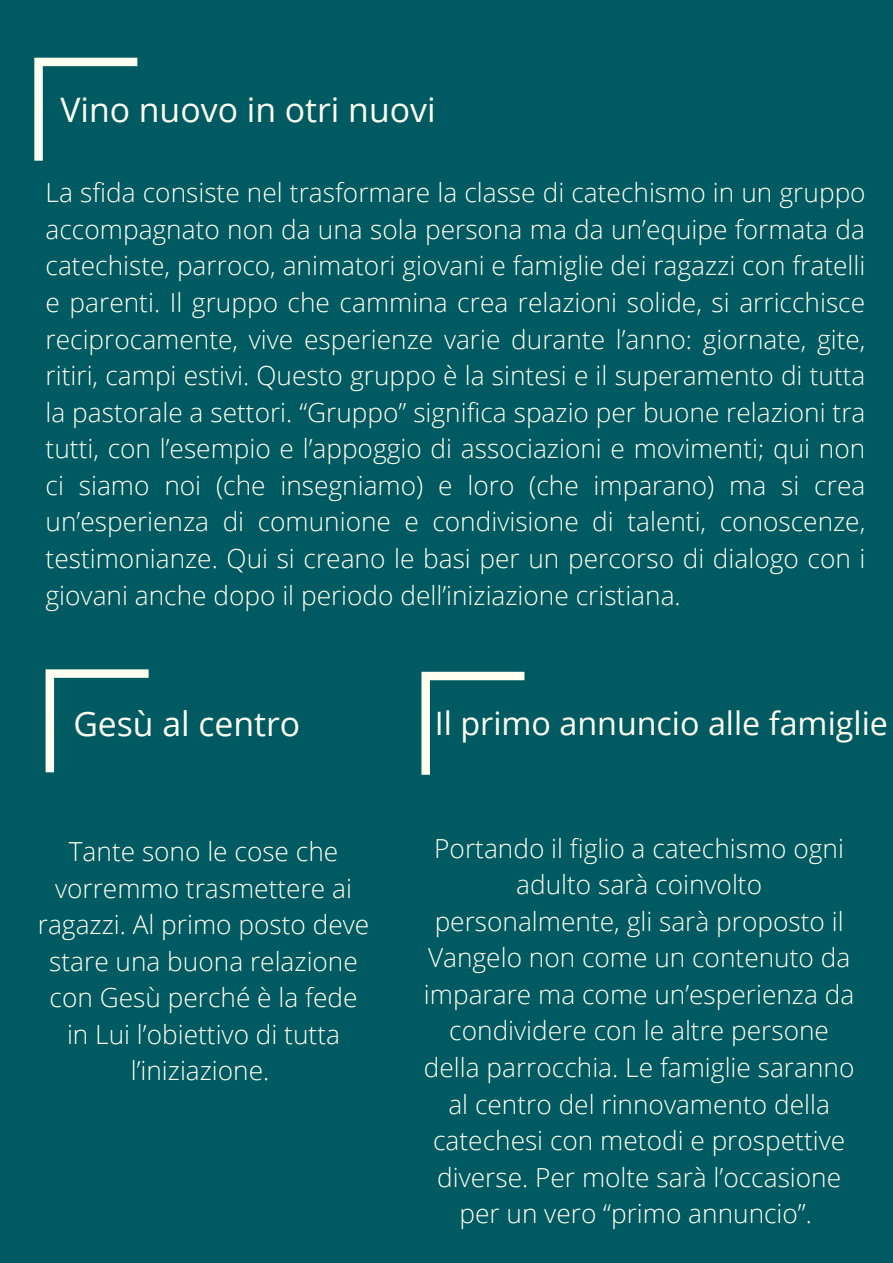
<style>
.page{position:relative;width:893px;height:1263px;background:#005a62}
.page>*{position:absolute;margin:0;border:0;box-sizing:border-box;transform-origin:0 0}
.t1{font:33.75px "Open Sans";color:#fffff0}
.t2{font:32.25px "Open Sans";color:#fffff0}
.t3{font:300 26.25px/36.6px "Open Sans";color:#fffff0;text-align:center}
</style>
<div class="page">
<svg style="left:34px;top:58px;width:103px;height:103px"></svg>
<svg style="left:421px;top:672px;width:103px;height:103px"></svg>
<svg style="left:46px;top:669px;width:103px;height:103px"></svg>
<p class="t1" style="left:60px;top:86px;width:377px">Vino nuovo in otri nuovi</p>
<p class="t3" style="left:46px;top:174px;width:821px;text-align:justify">La sfida consiste nel trasformare la classe di catechismo in un gruppo accompagnato non da una sola persona ma da un’equipe formata da catechiste, parroco, animatori giovani e famiglie dei ragazzi con fratelli e parenti. Il gruppo che cammina crea relazioni solide, si arricchisce reciprocamente, vive esperienze varie durante l’anno: giornate, gite, ritiri, campi estivi. Questo gruppo è la sintesi e il superamento di tutta la pastorale a settori. “Gruppo” significa spazio per buone relazioni tra tutti, con l’esempio e l’appoggio di associazioni e movimenti; qui non ci siamo noi (che insegniamo) e loro (che imparano) ma si crea un’esperienza di comunione e condivisione di talenti, conoscenze, testimonianze. Qui si creano le basi per un percorso di dialogo con i giovani anche dopo il periodo dell’iniziazione cristiana.</p>
<p class="t1" style="left:73px;top:700px;width:228px">Gesù al centro</p>
<p class="t2" style="left:435px;top:700px;width:454px">Il primo annuncio alle famiglie</p>
<p class="t3" style="left:38px;top:832px;width:333px">Tante sono le cose che vorremmo trasmettere ai ragazzi. Al primo posto deve stare una buona relazione con Gesù perché è la fede in Lui l’obiettivo di tutta l’iniziazione.</p>
<p class="t3" style="left:424px;top:829px;width:432px">Portando il figlio a catechismo ogni adulto sarà coinvolto personalmente, gli sarà proposto il Vangelo non come un contenuto da imparare ma come un’esperienza da condividere con le altre persone della parrocchia. Le famiglie saranno al centro del rinnovamento della catechesi con metodi e prospettive diverse. Per molte sarà l’occasione per un vero “primo annuncio”.</p>
</div>
